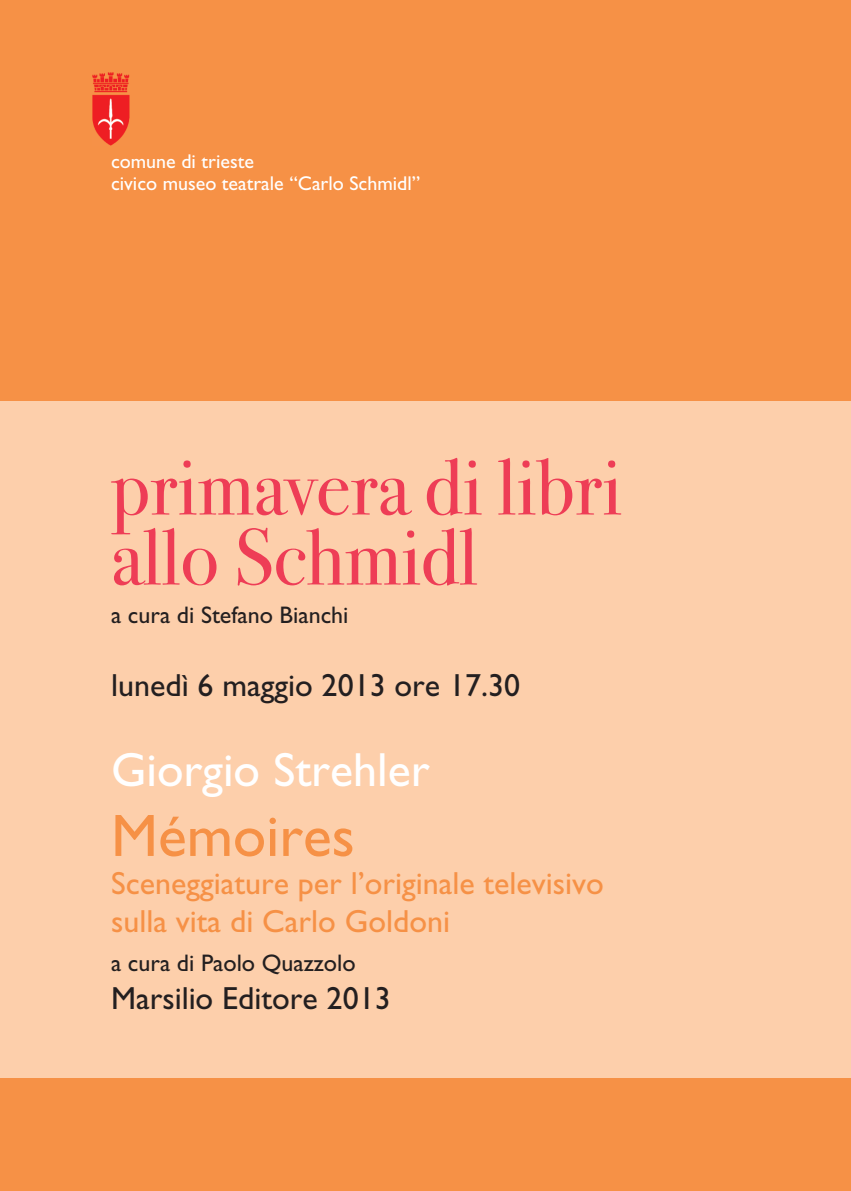
<style>
.page{position:relative;width:851px;height:1191px;background:#fff}
.page>*{position:absolute;margin:0;border:0;box-sizing:border-box;transform-origin:0 0}
.t1{font:80px/70px "Bodoni Svty Two OSITCTT Book";color:#ee3d56}
.t2{font:60px "Gill Sans Roman Slov";color:#f69146}
.t3{font:48px "Gill Sans Roman Slov";color:#fff}
.t4{font:32px/38.4px "Gill Sans Roman Slov";color:#f69146}
.t5{font:32px "Gill Sans Roman Slov";color:#231f20}
.t6{font:24px "Gill Sans Roman Slov";color:#231f20}
.t7{font:20px/22px "Gill Sans Roman Slov";color:#fff}
</style>
<div class="page">
<div style="left:0;top:0;width:850px;height:1191px;background:#f69146"></div>
<img style="left:92px;top:72px;width:38px;height:73px">
<div style="left:0;top:401px;width:850px;height:676px;background:#fdcfab"></div>
<p class="t7" style="left:111px;top:150px;width:310px">comune di trieste<br>civico museo teatrale “Carlo Schmidl”</p>
<h1 class="t1" style="left:111px;top:452px;width:512px">primavera di libri allo Schmidl</h1>
<p class="t6" style="left:111px;top:600px;width:239px">a cura di Stefano Bianchi</p>
<p class="t5" style="left:111px;top:666px;width:410px">lunedì 6 maggio 2013 ore 17.30</p>
<h3 class="t3" style="left:111px;top:741px;width:320px">Giorgio Strehler</h3>
<h2 class="t2" style="left:111px;top:800px;width:245px">Mémoires</h2>
<p class="t4" style="left:111px;top:863px;width:494px">Sceneggiature per l’originale televisivo sulla vita di Carlo Goldoni</p>
<p class="t6" style="left:111px;top:948px;width:246px">a cura di Paolo Quazzolo</p>
<p class="t5" style="left:111px;top:979px;width:281px">Marsilio Editore 2013</p>
</div>
